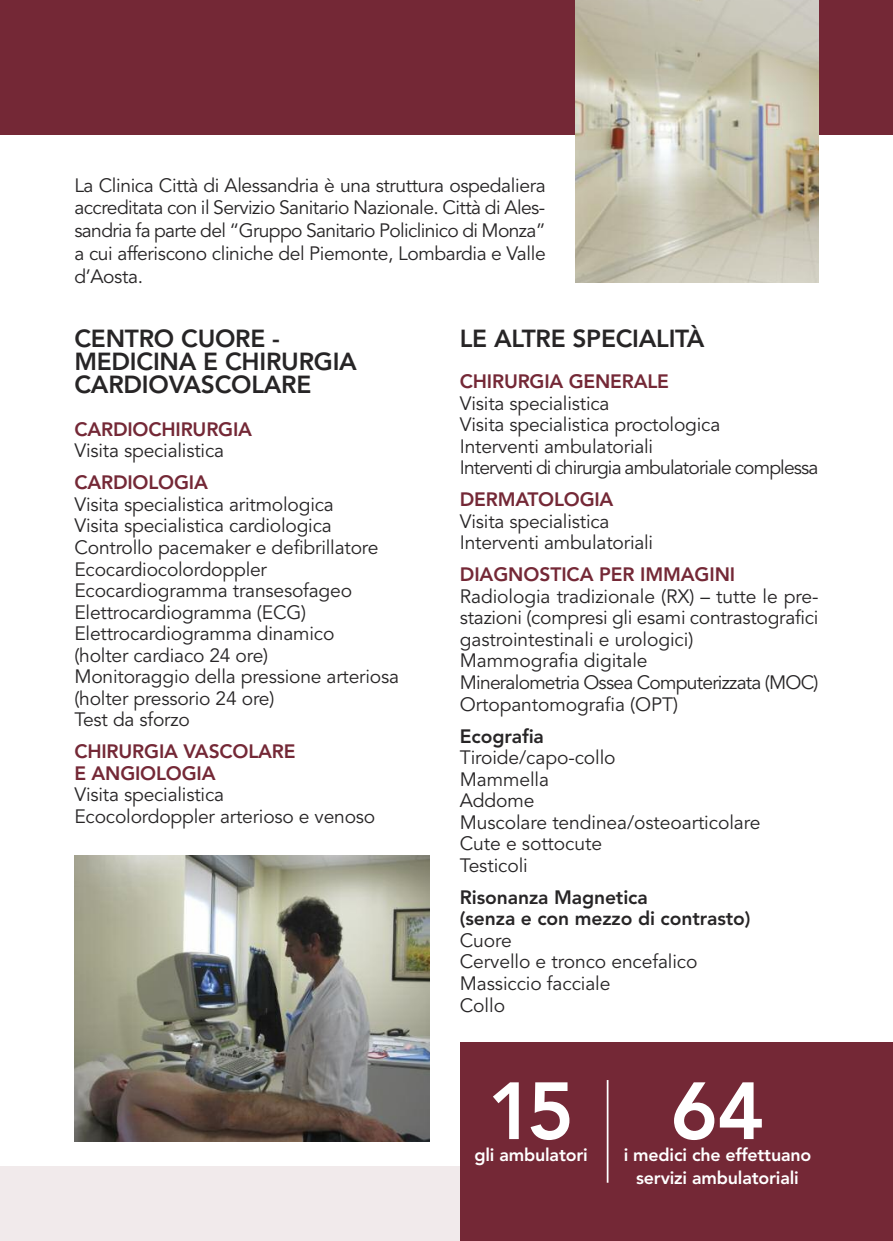
<style>
.page{position:relative;width:893px;height:1241px;background:#fff}
.page>*{position:absolute;margin:0;border:0;box-sizing:border-box;transform-origin:0 0}
.t1{font:800 80.15px "Avenir";color:#fff}
.t2{font:800 24.5px/22.8px "Avenir";letter-spacing:-.01em;color:#272526}
.t3{font:19.25px/21.5px "Avenir";letter-spacing:-.01em;color:#272526}
.t4{font:800 19.25px/21.5px "Avenir";letter-spacing:-.01em;color:#742836}
.t5{font:800 19.25px/21.5px "Avenir";letter-spacing:-.005em;color:#272526}
.t6{font:800 17.85px "Avenir";letter-spacing:-.01em;color:#fff}
</style>
<div class="page">
<div style="left:0;top:1166px;width:893px;height:74px;background:#f1eaeb"></div>
<div style="left:460px;top:1042px;width:433px;height:198px;background:#742836"></div>
<div style="left:0;top:0;width:893px;height:134px;background:#742836"></div>
<img style="left:575px;top:0;width:244px;height:283px">
<hr style="left:607px;top:1079px;width:1px;height:103px;background:#fff">
<img style="left:74px;top:855px;width:356px;height:286px">
<p class="t3" style="left:74px;top:174px;width:473px;line-height:22.8px;text-align:justify">La Clinica Città di Alessandria è una struttura ospedaliera accreditata con il Servizio Sanitario Nazionale. Città di Ales&shy;sandria fa parte del “Gruppo Sanitario Policlinico di Monza” a cui afferiscono cliniche del Piemonte, Lombardia e Valle d’Aosta.</p>
<p class="t2" style="left:74px;top:327px;width:284px">CENTRO CUORE -<br>MEDICINA E CHIRURGIA<br>CARDIOVASCOLARE</p>
<p class="t4" style="left:74px;top:418px;width:179px">CARDIOCHIRURGIA</p>
<p class="t3" style="left:74px;top:440px;width:151px">Visita specialistica</p>
<p class="t4" style="left:74px;top:472px;width:135px">CARDIOLOGIA</p>
<p class="t3" style="left:74px;top:494px;width:326px">Visita specialistica aritmologica<br>Visita specialistica cardiologica<br>Controllo pacemaker e defibrillatore<br>Ecocardiocolordoppler<br>Ecocardiogramma transesofageo<br>Elettrocardiogramma (ECG)<br>Elettrocardiogramma dinamico<br>(holter cardiaco 24 ore)<br>Monitoraggio della pressione arteriosa (holter pressorio 24 ore)<br>Test da sforzo</p>
<p class="t4" style="left:74px;top:740px;width:223px">CHIRURGIA VASCOLARE<br>E ANGIOLOGIA</p>
<p class="t3" style="left:74px;top:784px;width:302px">Visita specialistica<br>Ecocolordoppler arterioso e venoso</p>
<p class="t2" style="left:460px;top:327px;width:246px">LE ALTRE SPECIALITÀ</p>
<p class="t4" style="left:460px;top:370px;width:211px">CHIRURGIA GENERALE</p>
<p class="t3" style="left:460px;top:392px;width:360px">Visita specialistica<br>Visita specialistica proctologica<br>Interventi ambulatoriali<br>Interventi di chirurgia ambulatoriale complessa</p>
<p class="t4" style="left:460px;top:488px;width:155px">DERMATOLOGIA</p>
<p class="t3" style="left:460px;top:510px;width:195px">Visita specialistica<br>Interventi ambulatoriali</p>
<p class="t4" style="left:460px;top:563px;width:277px">DIAGNOSTICA PER IMMAGINI</p>
<p class="t3" style="left:460px;top:585px;width:360px">Radiologia tradizionale (RX) – tutte le pre&shy;stazioni (compresi gli esami contrastografici gastrointestinali e urologici)<br>Mammografia digitale<br>Mineralometria Ossea Computerizzata (MOC)<br>Ortopantomografia (OPT)</p>
<p class="t5" style="left:460px;top:725px;width:85px">Ecografia</p>
<p class="t3" style="left:460px;top:747px;width:302px">Tiroide/capo-collo<br>Mammella<br>Addome<br>Muscolare tendinea/osteoarticolare<br>Cute e sottocute<br>Testicoli</p>
<p class="t5" style="left:460px;top:886px;width:292px">Risonanza Magnetica<br>(senza e con mezzo di contrasto)</p>
<p class="t3" style="left:460px;top:929px;width:239px">Cuore<br>Cervello e tronco encefalico<br>Massiccio facciale<br>Collo</p>
<h1 class="t1" style="left:488px;top:1048px;width:88px">15</h1>
<p class="t6" style="left:474px;top:1140px;width:115px">gli ambulatori</p>
<h1 class="t1" style="left:670px;top:1048px;width:96px">64</h1>
<p class="t6" style="left:636px;top:1163px;width:164px">servizi ambulatoriali</p>
<p class="t6" style="left:624px;top:1140px;width:189px">i medici che effettuano</p>
</div>
